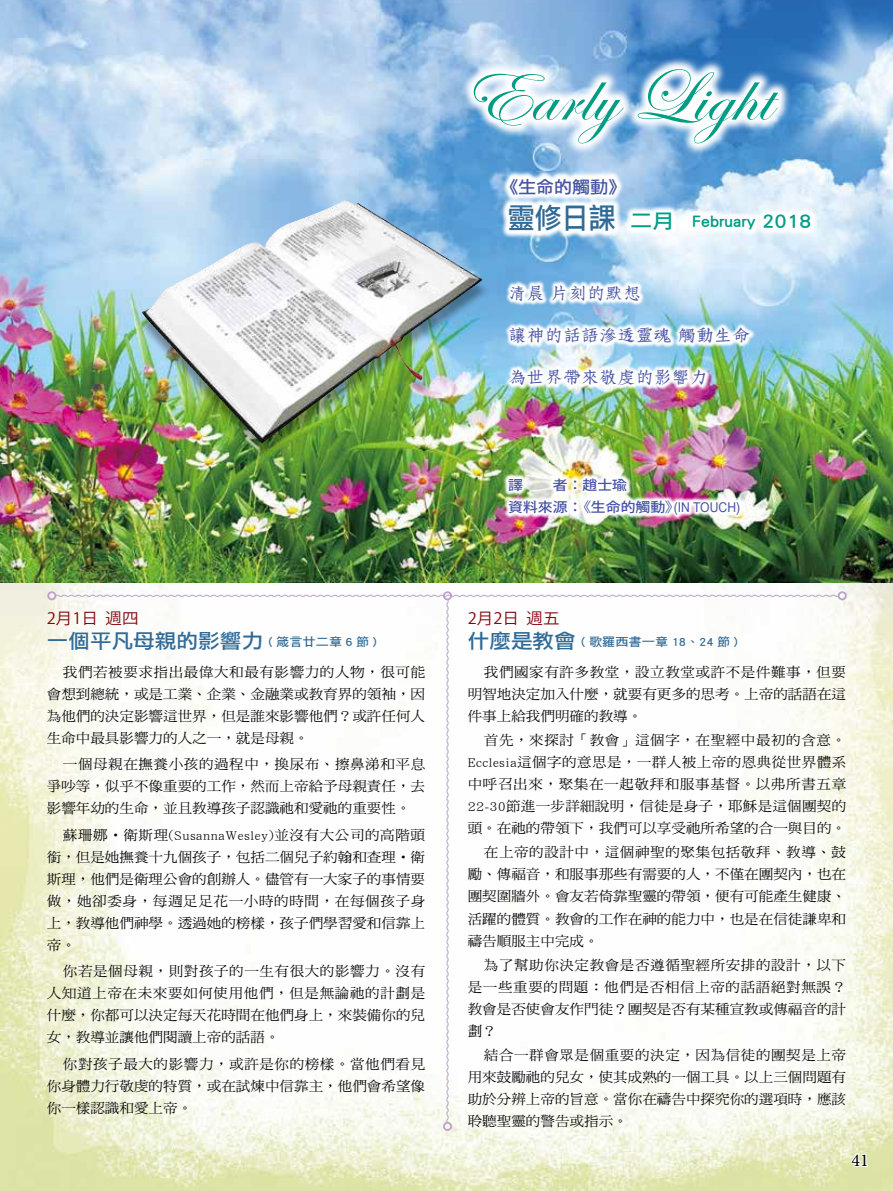
<style>
.page{position:relative;width:893px;height:1191px;background:#fff}
.page>*{position:absolute;margin:0;border:0;box-sizing:border-box;transform-origin:0 0}
.t1{font:74.1px "Edwardian Script ITC";color:#009d85;scale:1.08 1}
.t2{font:19.95px "DF Li Hei Std W5";color:#306b98;scale:1.08 1}
.t3{font:18px "Minion Pro";color:#000}
.t4{font:17.1px/34.5px "DF Li Hei Std W5";color:#009d85;scale:1.08 1}
.t5{font:16.5px "DF Fang Song Std W6";color:#4653a2;scale:1.1 1}
.t6{font:15.6px "Koz Go Pro";color:#84070e;scale:1.05 1}
.t7{font:13.8px/22px "DF Ming Std W5";color:#000;text-align:justify;scale:1.05 1}
.t8{font:500 13.5px/22.5px "Koz Go Pro";color:#4653a2;scale:1.1 1}
.t9{font:12px "DF Hei Std W7";color:#306b98;scale:1.1 1}
.s1{font-family:"DF Hei Std W7";font-size:12px}
.s2{color:#4653a2}
.s3{font-size:28.5px;color:#306b98}
.s4{font-size:19.95px}
.s5{font-family:"Arial Narrow";font-weight:400}
.s6{font-family:"DF Li Hei Std W5";font-size:19.95px}
</style>
<div class="page">
<img style="left:1px;top:583px;width:892px;height:608px">
<img style="left:0;top:0;width:893px;height:583px">
<div style="left:47px;top:591px;width:9px;height:9px;border:2px solid #bba1cb;border-radius:50%"></div>
<div style="left:838px;top:591px;width:9px;height:9px;border:2px solid #bba1cb;border-radius:50%"></div>
<svg style="left:55px;top:594px;width:784px;height:529px"></svg>
<div style="left:443px;top:591px;width:9px;height:9px;border:2px solid #bba1cb;border-radius:50%"></div>
<div style="left:443px;top:1121px;width:9px;height:9px;border:2px solid #bba1cb;border-radius:50%"></div>
<img style="left:504px;top:280px;width:251px;height:110px">
<img style="left:503px;top:472px;width:242px;height:48px">
<svg style="left:501px;top:170px;width:317px;height:70px"></svg>
<svg style="left:461px;top:56px;width:331px;height:100px"></svg>
<div style="left:138px;top:205px;width:352px;height:254px;background:#000;opacity:.35"></div>
<img style="left:231px;top:201px;width:112px;height:52px">
<svg style="left:849px;top:1149px;width:20px;height:19px"></svg>
<p class="t6" style="left:47px;top:608px;width:89px">2月1日 週四</p>
<h2 class="t2" style="left:47px;top:630px;width:307px">一個平凡母親的影響力 <span class="s1">( 箴言廿二章 6 節 )</span></h2>
<p class="t7" style="left:47px;top:660px;width:362px;text-indent:16px">我們若被要求指出最偉大和最有影響力的人物，很可能會想到總統，或是工業、企業、金融業或教育界的領袖，因為他們的決定影響這世界，但是誰來影響他們？或許任何人生命中最具影響力的人之一，就是母親。</p>
<p class="t7" style="left:47px;top:753px;width:362px;text-indent:16px">一個母親在撫養小孩的過程中，換尿布、擦鼻涕和平息爭吵等，似乎不像重要的工作，然而上帝給予母親責任，去影響年幼的生命，並且教導孩子認識祂和愛祂的重要性。</p>
<p class="t7" style="left:47px;top:823px;width:362px;text-indent:16px">蘇珊娜•衛斯理(SusannaWesley)並沒有大公司的高階頭銜，但是她撫養十九個孩子，包括二個兒子約翰和查理•衛斯理，他們是衛理公會的創辦人。儘管有一大家子的事情要做，她卻委身，每週足足花一小時的時間，在每個孩子身上，教導他們神學。透過她的榜樣，孩子們學習愛和信靠上帝。</p>
<p class="t7" style="left:47px;top:960px;width:362px;text-indent:16px">你若是個母親，則對孩子的一生有很大的影響力。沒有人知道上帝在未來要如何使用他們，但是無論祂的計劃是什麼，你都可以決定每天花時間在他們身上，來裝備你的兒女，教導並讓他們閱讀上帝的話語。</p>
<p class="t7" style="left:47px;top:1052px;width:362px;text-indent:16px">你對孩子最大的影響力，或許是你的榜樣。當他們看見你身體力行敬虔的特質，或在試煉中信靠主，他們會希望像你一樣認識和愛上帝。</p>
<h1 class="t1" style="left:461px;top:56px;width:288px">Early Light</h1>
<p class="t4" style="left:508px;top:169px;width:282px;text-indent:-7px"><span class="s2">《生命的觸動》<br></span><span class="s3">靈修日課</span> <span class="s4">二月</span> February <span class="s4">2018</span></p>
<p class="t5" style="left:508px;top:284px;width:122px">清晨 片刻的默想</p>
<p class="t5" style="left:508px;top:326px;width:221px">讓神的話語滲透靈魂 觸動生命</p>
<p class="t5" style="left:508px;top:368px;width:183px">為世界帶來敬虔的影響力</p>
<p class="t8" style="left:508px;top:474px;width:212px">譯　　者：趙士瑜<br>資料來源：《生命的觸動》<span class="s5">(IN TOUCH)</span></p>
<p class="t6" style="left:468px;top:608px;width:89px">2月2日 週五</p>
<p class="t9" style="left:468px;top:635px;width:247px"><span class="s6">什麼是教會</span> ( 歌羅西書一章 18、24 節 )</p>
<p class="t7" style="left:468px;top:660px;width:362px;text-indent:16px">我們國家有許多教堂，設立教堂或許不是件難事，但要明智地決定加入什麼，就要有更多的思考。上帝的話語在這件事上給我們明確的教導。</p>
<p class="t7" style="left:468px;top:728px;width:362px;text-indent:16px">首先，來探討「教會」這個字，在聖經中最初的含意。Ecclesia這個字的意思是，一群人被上帝的恩典從世界體系中呼召出來，聚集在一起敬拜和服事基督。以弗所書五章22-30節進一步詳細說明，信徒是身子，耶穌是這個團契的頭。在祂的帶領下，我們可以享受祂所希望的合一與目的。</p>
<p class="t7" style="left:468px;top:841px;width:362px;text-indent:16px">在上帝的設計中，這個神聖的聚集包括敬拜、教導、鼓勵、傳福音，和服事那些有需要的人，不僅在團契內，也在團契圍牆外。會友若倚靠聖靈的帶領，便有可能產生健康、活躍的體質。教會的工作在神的能力中，也是在信徒謙卑和禱告順服主中完成。</p>
<p class="t7" style="left:468px;top:953px;width:362px;text-indent:16px">為了幫助你決定教會是否遵循聖經所安排的設計，以下是一些重要的問題：他們是否相信上帝的話語絕對無誤？教會是否使會友作門徒？團契是否有某種宣教或傳福音的計劃？</p>
<p class="t7" style="left:468px;top:1044px;width:362px;text-indent:16px">結合一群會眾是個重要的決定，因為信徒的團契是上帝用來鼓勵祂的兒女，使其成熟的一個工具。以上三個問題有助於分辨上帝的旨意。當你在禱告中探究你的選項時，應該聆聽聖靈的警告或指示。</p>
<h3 class="t3" style="left:851px;top:1147px;width:19px">41</h3>
</div>
